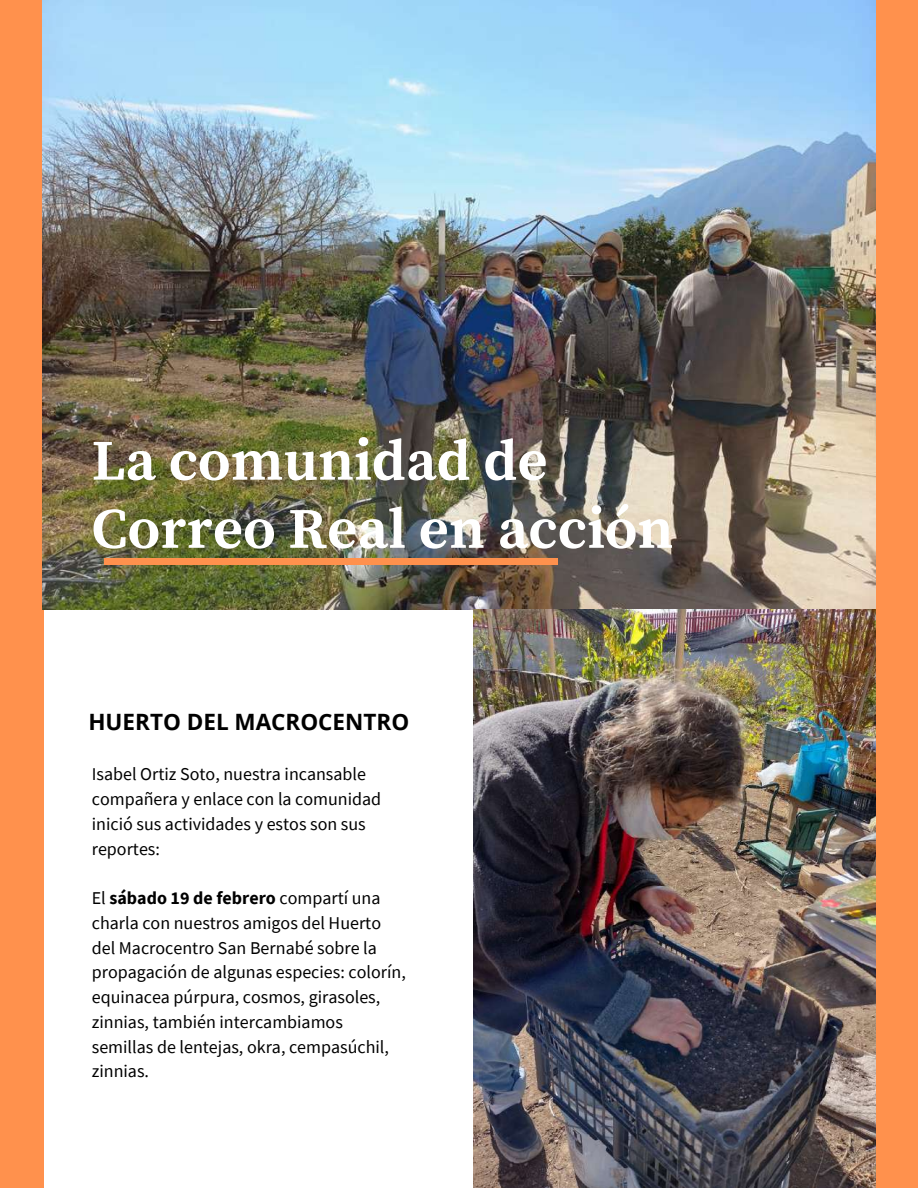
<style>
.page{position:relative;width:918px;height:1188px;background:#fff}
.page>*{position:absolute;margin:0;border:0;box-sizing:border-box;transform-origin:0 0}
.t1{font:700 57.6px/68.1px "Source Serif Pro";color:#fff}
.t2{font:700 22.5px "Open Sans";color:#000}
.t3{font:18px/24.8px "Source Sans Pro";color:#000}
.s1{font-weight:700}
</style>
<div class="page">
<div style="left:0;top:0;width:43px;height:1188px;background:#ff914d"></div>
<div style="left:876px;top:0;width:42px;height:1188px;background:#ff914d"></div>
<img style="left:43px;top:0;width:832px;height:610px">
<div style="left:105px;top:558px;width:453px;height:7px;background:#ff914d"></div>
<img style="left:473px;top:610px;width:403px;height:578px">
<h1 class="t1" style="left:92px;top:429px;width:583px">La comunidad de<br>Correo Real en acción</h1>
<p class="t2" style="left:88px;top:706px;width:322px">HUERTO DEL MACROCENTRO</p>
<p class="t3" style="left:92px;top:762px;width:291px">Isabel Ortiz Soto, nuestra incansable compañera y enlace con la comunidad inició sus actividades y estos son sus reportes:</p>
<p class="t3" style="left:92px;top:885px;width:316px">El <span class="s1">sábado 19 de febrero</span> compartí una charla con nuestros amigos del Huerto del Macrocentro San Bernabé sobre la propagación de algunas especies: colorín, equinacea púrpura, cosmos, girasoles, zinnias, también intercambiamos semillas de lentejas, okra, cempasúchil, zinnias.</p>
</div>
